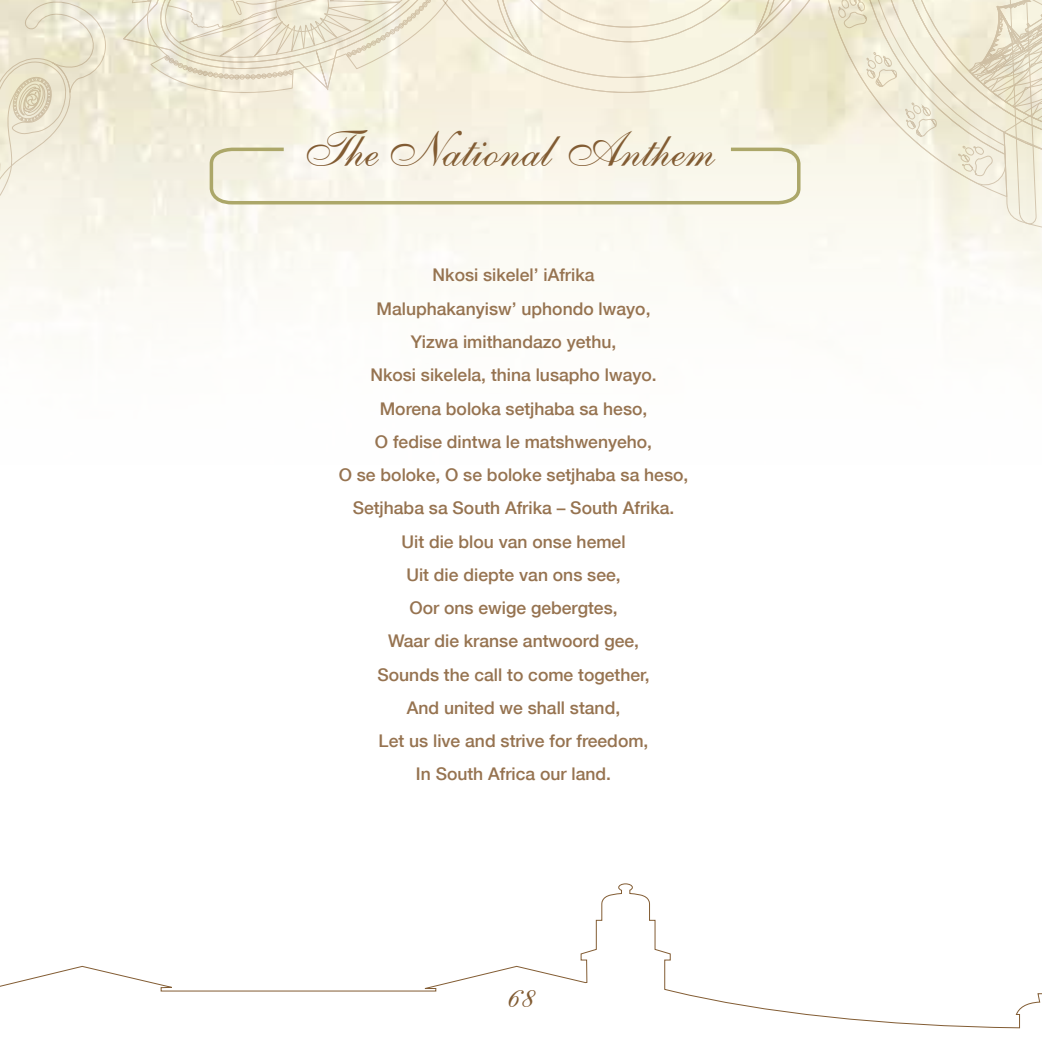
<style>
.page{position:relative;width:1042px;height:1042px;background:#fff}
.page>*{position:absolute;margin:0;border:0;box-sizing:border-box;transform-origin:0 0}
.t1{font:49px "Shelley Allegro BT";color:#825c33}
.t2{font:35px "Shelley Allegro BT";color:#825c33}
.t3{font:500 17.5px/33.2px "Helvetica Neue";color:#967350;text-align:center}
</style>
<div class="page">
<svg style="left:0;top:883px;width:1042px;height:146px"></svg>
<svg style="left:0;top:1px;width:111px;height:374px"></svg>
<svg style="left:123px;top:0;width:919px;height:229px;background:#f2eedc"></svg>
<h1 class="t1" style="left:302px;top:120px;width:414px">The National Anthem</h1>
<p class="t3" style="left:339px;top:258px;width:351px">Nkosi sikelel’ iAfrika<br>Maluphakanyisw’ uphondo lwayo,<br>Yizwa imithandazo yethu,<br>Nkosi sikelela, thina lusapho lwayo.<br>Morena boloka setjhaba sa heso,<br>O fedise dintwa le matshwenyeho,<br>O se boloke, O se boloke setjhaba sa heso,<br>Setjhaba sa South Afrika – South Afrika.<br>Uit die blou van onse hemel<br>Uit die diepte van ons see,<br>Oor ons ewige gebergtes,<br>Waar die kranse antwoord gee,<br>Sounds the call to come together,<br>And united we shall stand,<br>Let us live and strive for freedom,<br>In South Africa our land.</p>
<h2 class="t2" style="left:507px;top:974px;width:30px">68</h2>
</div>
